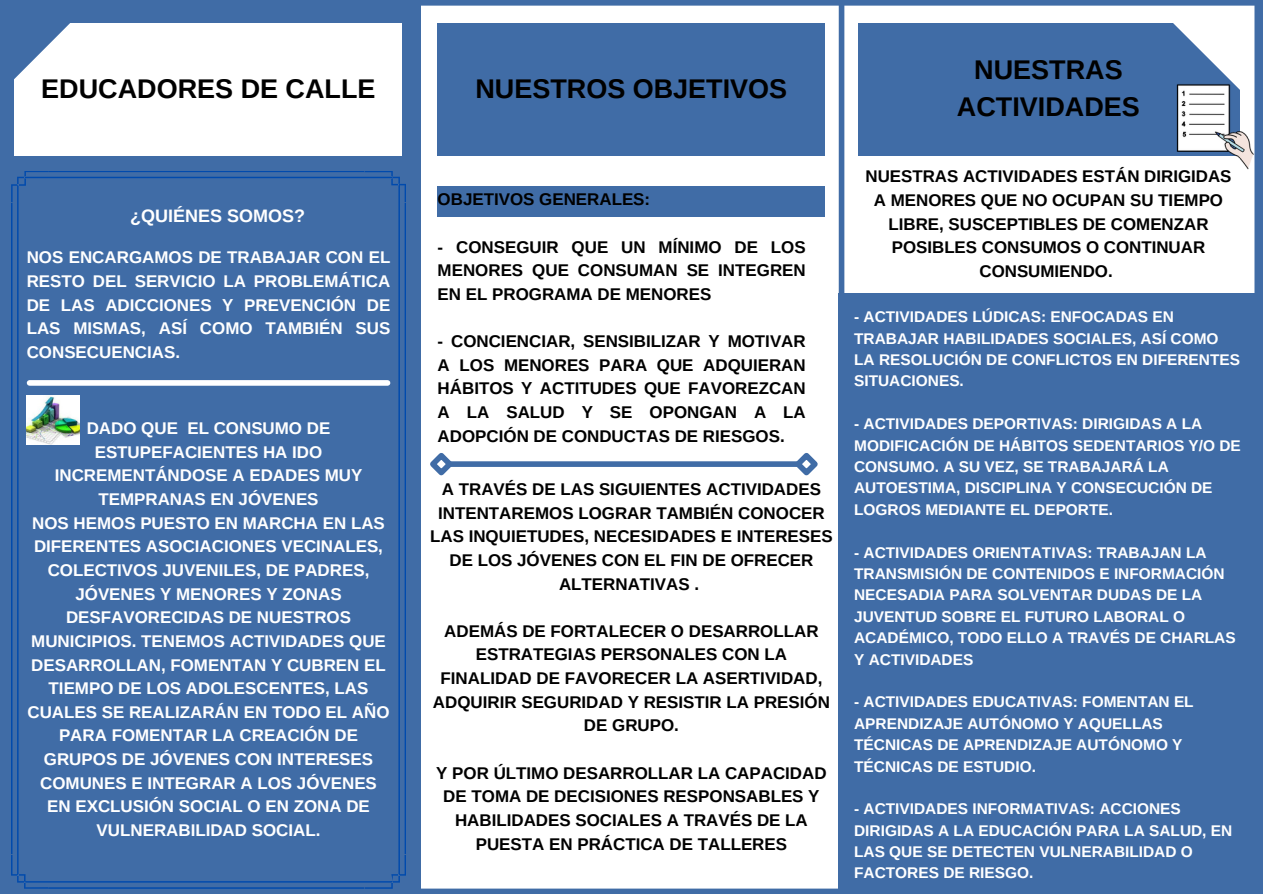
<style>
.page{position:relative;width:1263px;height:894px;background:#fff}
.page>*{position:absolute;margin:0;border:0;box-sizing:border-box;transform-origin:0 0}
.t1{font:700 27px/37.2px "Arimo";color:#000;text-align:center}
.t2{font:700 18px "Arimo";color:#fff}
.t3{font:700 16.95px/23.7px "Arimo";color:#000;text-align:center}
.t4{font:700 16.95px/23.7px "Arimo";color:#fff;text-align:justify}
.t5{font:700 15.45px/21.3px "Arimo";color:#fff}
</style>
<div class="page">
<div style="left:0;top:0;width:421px;height:893px;background:#406ca6"></div>
<div style="left:263px;top:0;width:1000px;height:6px;background:#406ca6"></div>
<div style="left:384px;top:888px;width:879px;height:5px;background:#406ca6"></div>
<div style="left:1254px;top:0;width:9px;height:893px;background:#406ca6"></div>
<div style="left:839px;top:0;width:5px;height:893px;background:#406ca6"></div>
<div style="left:15px;top:23px;width:387px;height:133px;background:#fff"></div>
<div style="left:438px;top:23px;width:387px;height:133px;background:#406ca6"></div>
<div style="left:858px;top:23px;width:381px;height:133px;background:#406ca6"></div>
<div style="left:839px;top:293px;width:424px;height:600px;background:#406ca6"></div>
<svg style="left:14px;top:23px;width:56px;height:66px"></svg>
<svg style="left:11px;top:171px;width:395px;height:717px"></svg>
<div style="left:30px;top:380px;width:358px;height:5px;background:#fff"></div>
<svg style="left:1173px;top:23px;width:66px;height:56px"></svg>
<div style="left:450px;top:461px;width:348px;height:6px;background:#406ca6"></div>
<svg style="left:430px;top:453px;width:28px;height:23px"></svg>
<svg style="left:790px;top:453px;width:28px;height:23px"></svg>
<div style="left:438px;top:186px;width:387px;height:31px;background:#406ca6"></div>
<img style="left:26px;top:395px;width:53px;height:49px">
<img style="left:1176px;top:79px;width:79px;height:92px">
<p class="t1" style="left:41px;top:70px;width:336px">EDUCADORES DE CALLE</p>
<h2 class="t2" style="left:130px;top:205px;width:176px">¿QUIÉNES SOMOS?</h2>
<h1 class="t4" style="left:27px;top:245px;width:365px">NOS ENCARGAMOS DE TRABAJAR CON EL RESTO DEL SERVICIO LA PROBLEMÁTICA DE LAS ADICCIONES Y PREVENCIÓN DE LAS MISMAS, ASÍ COMO TAMBIÉN SUS CONSECUENCIAS.</h1>
<h2 class="t4" style="left:27px;top:416px;width:364px;text-align:center">DADO QUE EL CONSUMO DE<br>ESTUPEFACIENTES HA IDO<br>INCREMENTÁNDOSE A EDADES MUY<br>TEMPRANAS EN JÓVENES<br>NOS HEMOS PUESTO EN MARCHA EN LAS<br>DIFERENTES ASOCIACIONES VECINALES,<br>COLECTIVOS JUVENILES, DE PADRES,<br>JÓVENES Y MENORES Y ZONAS<br>DESFAVORECIDAS DE NUESTROS<br>MUNICIPIOS. TENEMOS ACTIVIDADES QUE<br>DESARROLLAN, FOMENTAN Y CUBREN EL<br>TIEMPO DE LOS ADOLESCENTES, LAS<br>CUALES SE REALIZARÁN EN TODO EL AÑO<br>PARA FOMENTAR LA CREACIÓN DE<br>GRUPOS DE JÓVENES CON INTERESES<br>COMUNES E INTEGRAR A LOS JÓVENES<br>EN EXCLUSIÓN SOCIAL O EN ZONA DE<br>VULNERABILIDAD SOCIAL.</h2>
<p class="t1" style="left:475px;top:70px;width:313px">NUESTROS OBJETIVOS</p>
<p class="t3" style="left:438px;top:187px;width:214px">OBJETIVOS GENERALES:</p>
<h2 class="t3" style="left:438px;top:235px;width:370px;text-align:justify">- CONSEGUIR QUE UN MÍNIMO DE LOS MENORES QUE CONSUMAN SE INTEGREN EN EL PROGRAMA DE MENORES</h2>
<p class="t3" style="left:438px;top:329px;width:370px;text-align:justify">- CONCIENCIAR, SENSIBILIZAR Y MOTIVAR A LOS MENORES PARA QUE ADQUIERAN HÁBITOS Y ACTITUDES QUE FAVOREZCAN A LA SALUD Y SE OPONGAN A LA ADOPCIÓN DE CONDUCTAS DE RIESGOS.</p>
<p class="t3" style="left:430px;top:477px;width:404px">A TRAVÉS DE LAS SIGUIENTES ACTIVIDADES INTENTAREMOS LOGRAR TAMBIÉN CONOCER LAS INQUIETUDES, NECESIDADES E INTERESES DE LOS JÓVENES CON EL FIN DE OFRECER ALTERNATIVAS .</p>
<p class="t3" style="left:433px;top:619px;width:398px">ADEMÁS DE FORTALECER O DESARROLLAR<br>ESTRATEGIAS PERSONALES CON LA<br>FINALIDAD DE FAVORECER LA ASERTIVIDAD,<br>ADQUIRIR SEGURIDAD Y RESISTIR LA PRESIÓN<br>DE GRUPO.</p>
<p class="t3" style="left:436px;top:760px;width:392px">Y POR ÚLTIMO DESARROLLAR LA CAPACIDAD DE TOMA DE DECISIONES RESPONSABLES Y HABILIDADES SOCIALES A TRAVÉS DE LA PUESTA EN PRÁCTICA DE TALLERES</p>
<p class="t1" style="left:957px;top:51px;width:184px">NUESTRAS<br>ACTIVIDADES</p>
<p class="t3" style="left:865px;top:165px;width:368px">NUESTRAS ACTIVIDADES ESTÁN DIRIGIDAS<br>A MENORES QUE NO OCUPAN SU TIEMPO<br>LIBRE, SUSCEPTIBLES DE COMENZAR<br>POSIBLES CONSUMOS O CONTINUAR<br>CONSUMIENDO.</p>
<h1 class="t5" style="left:854px;top:306px;width:387px">- ACTIVIDADES LÚDICAS: ENFOCADAS EN TRABAJAR HABILIDADES SOCIALES, ASÍ COMO LA RESOLUCIÓN DE CONFLICTOS EN DIFERENTES SITUACIONES.</h1>
<h1 class="t5" style="left:854px;top:413px;width:388px">- ACTIVIDADES DEPORTIVAS: DIRIGIDAS A LA MODIFICACIÓN DE HÁBITOS SEDENTARIOS Y/O DE CONSUMO. A SU VEZ, SE TRABAJARÁ LA AUTOESTIMA, DISCIPLINA Y CONSECUCIÓN DE LOGROS MEDIANTE EL DEPORTE.</h1>
<p class="t5" style="left:854px;top:541px;width:383px">- ACTIVIDADES ORIENTATIVAS: TRABAJAN LA TRANSMISIÓN DE CONTENIDOS E INFORMACIÓN NECESADIA PARA SOLVENTAR DUDAS DE LA JUVENTUD SOBRE EL FUTURO LABORAL O ACADÉMICO, TODO ELLO A TRAVÉS DE CHARLAS Y ACTIVIDADES</p>
<h2 class="t5" style="left:854px;top:691px;width:341px">- ACTIVIDADES EDUCATIVAS: FOMENTAN EL<br>APRENDIZAJE AUTÓNOMO Y AQUELLAS<br>TÉCNICAS DE APRENDIZAJE AUTÓNOMO Y<br>TÉCNICAS DE ESTUDIO.</h2>
<h2 class="t5" style="left:854px;top:798px;width:380px">- ACTIVIDADES INFORMATIVAS: ACCIONES DIRIGIDAS A LA EDUCACIÓN PARA LA SALUD, EN LAS QUE SE DETECTEN VULNERABILIDAD O FACTORES DE RIESGO.</h2>
</div>
